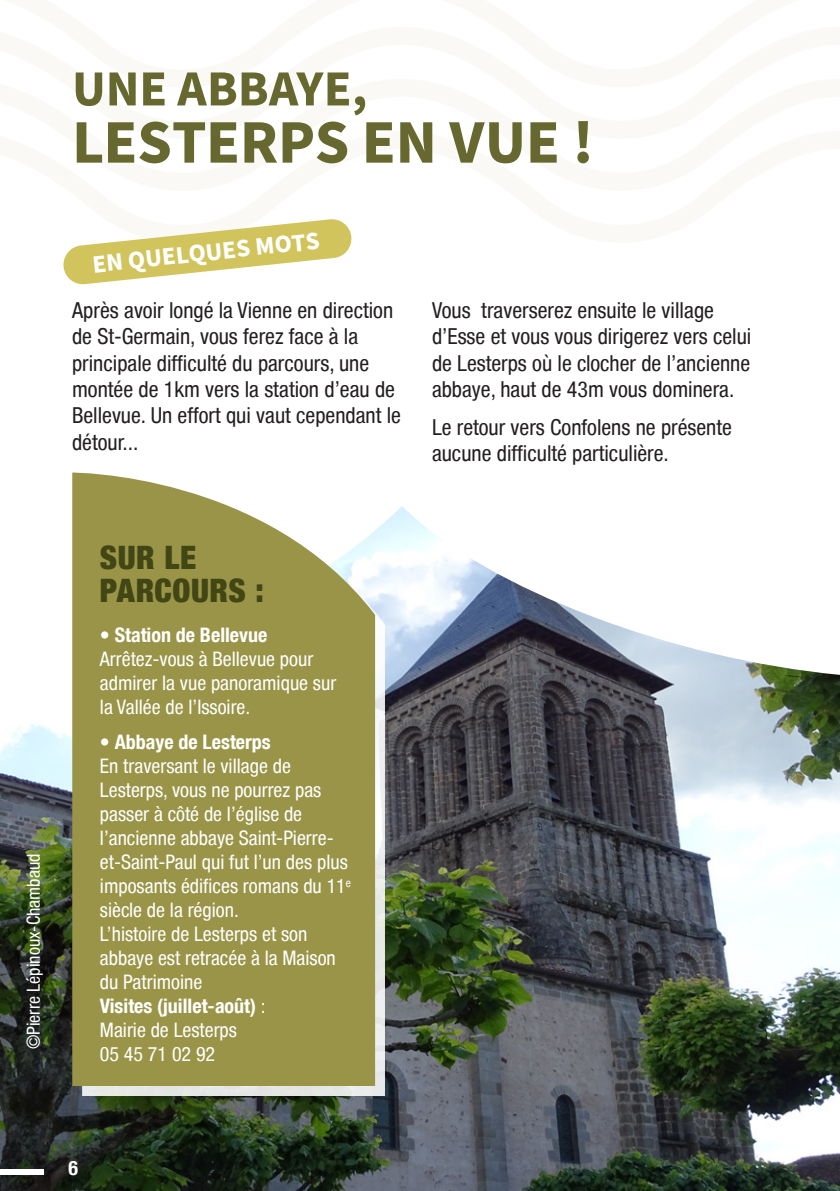
<style>
.page{position:relative;width:840px;height:1191px;background:#fff}
.page>*{position:absolute;margin:0;border:0;box-sizing:border-box;transform-origin:0 0}
.t1{font:700 62px "Source Sans Pro";letter-spacing:-.005em;color:#67682f}
.t2{font:700 50.6px "Source Sans Pro";color:#67682f}
.t3{font:900 condensed 32.2px "Helvetica Neue";letter-spacing:.02em;color:#424514}
.t4{font:700 25.2px "Source Sans Pro";color:#fff}
.t5{font:condensed 22px/26.4px "Helvetica Neue Condensed";color:#231f20}
.t6{font:condensed 20px/24px "Helvetica Neue Condensed";color:#fff}
.t7{font:700 condensed 20px "Helvetica Neue Condensed";color:#fff}
.t8{font:700 condensed 20px "Helvetica Neue";color:#fff}
.t9{font:condensed 18px "Helvetica Neue Condensed";color:#fff}
.s1{font-weight:400}
</style>
<div class="page">
<img style="left:0;top:506px;width:839px;height:685px">
<svg style="left:63px;top:219px;width:289px;height:66px"></svg>
<div style="left:82px;top:482px;width:303px;height:614px;background:#fff;opacity:.89"></div>
<svg style="left:72px;top:472px;width:303px;height:614px;background:#a09b54"></svg>
<div style="left:0;top:1169px;width:43px;height:5px;background:#fff"></div>
<p class="t2" style="left:72px;top:54px;width:297px">UNE ABBAYE,</p>
<p class="t1" style="left:72px;top:100px;width:523px">LESTERPS EN VUE !</p>
<p class="t4" style="left:91px;top:247px;width:230px;rotate:-6deg">EN QUELQUES MOTS</p>
<p class="t5" style="left:72px;top:296px;width:330px">Après avoir longé la Vienne en direction de St-Germain, vous ferez face à la principale difficulté du parcours, une montée de 1km vers la station d’eau de Bellevue. Un effort qui vaut cependant le détour...</p>
<p class="t5" style="left:432px;top:296px;width:321px">Vous traverserez ensuite le village d’Esse et vous vous dirigerez vers celui de Lesterps où le clocher de l’ancienne abbaye, haut de 43m vous dominera.</p>
<p class="t5" style="left:432px;top:413px;width:301px">Le retour vers Confolens ne présente aucune difficulté particulière.</p>
<p class="t9" style="left:23px;top:1049px;width:197px;rotate:-90deg">©Pierre Lépinoux-Chambaud</p>
<p class="t3" style="left:100px;top:530px;width:98px">SUR LE</p>
<p class="t3" style="left:100px;top:564px;width:165px">PARCOURS :</p>
<p class="t7" style="left:100px;top:622px;width:169px"><span class="s1">•</span> Station de Bellevue</p>
<p class="t6" style="left:100px;top:646px;width:238px">Arrêtez-vous à Bellevue pour admirer la vue panoramique sur la Vallée de l’Issoire.</p>
<p class="t7" style="left:100px;top:730px;width:172px"><span class="s1">•</span> Abbaye de Lesterps</p>
<p class="t6" style="left:100px;top:754px;width:252px">En traversant le village de<br>Lesterps, vous ne pourrez pas passer à côté de l’église de l’ancienne abbaye Saint-Pierre&shy;et-Saint-Paul qui fut l’un des plus imposants édifices romans du 11<sup>e </sup>siècle de la région.</p>
<p class="t6" style="left:100px;top:922px;width:237px">L’histoire de Lesterps et son abbaye est retracée à la Maison du Patrimoine</p>
<p class="t7" style="left:100px;top:994px;width:167px">Visites (juillet-août) <span class="s1">:</span></p>
<p class="t6" style="left:100px;top:1018px;width:138px">Mairie de Lesterps</p>
<p class="t6" style="left:100px;top:1042px;width:117px">05 45 71 02 92</p>
<p class="t8" style="left:69px;top:1151px;width:11px">6</p>
</div>
